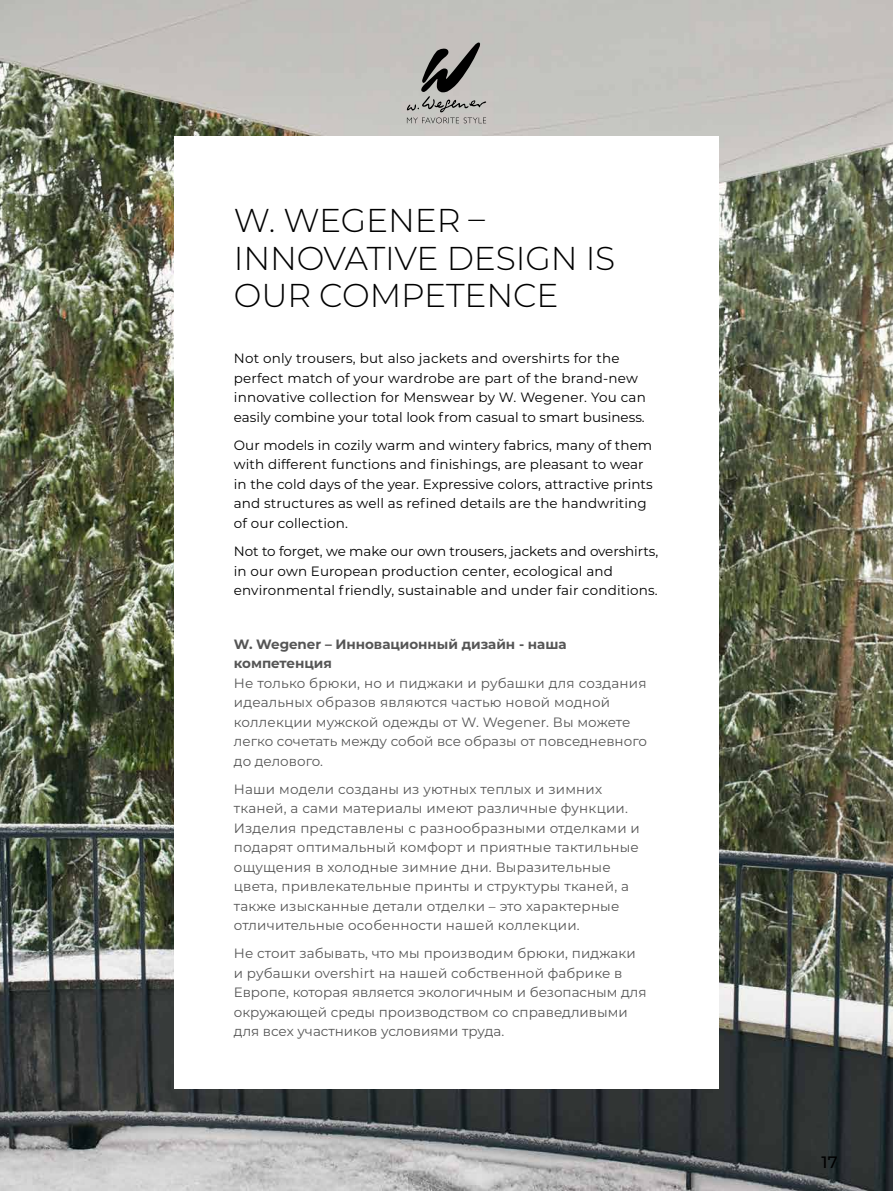
<style>
.page{position:relative;width:893px;height:1191px;background:#fff}
.page>*{position:absolute;margin:0;border:0;box-sizing:border-box;transform-origin:0 0}
.t1{font:300 33px/37.5px "Montserrat";letter-spacing:-.005em;color:#000}
.t2{font:500 16.5px "Montserrat";color:#000}
.t3{font:13.5px/19.5px "Montserrat";letter-spacing:.01em;color:#565656}
.t4{font:13.5px/19.5px "Montserrat";letter-spacing:.01em;color:#000}
.t5{font:700 13.5px/19.5px "Montserrat";letter-spacing:-.005em;color:#565656}
</style>
<div class="page">
<img style="left:0;top:0;width:893px;height:1191px">
<div style="left:174px;top:136px;width:545px;height:953px;background:#fff"></div>
<svg style="left:407px;top:43px;width:79px;height:80px;background:#9a9996"></svg>
<h1 class="t1" style="left:234px;top:201px;width:383px">W. WEGENER –<br>INNOVATIVE DESIGN IS<br>OUR COMPETENCE</h1>
<p class="t4" style="left:234px;top:348px;width:413px">Not only trousers, but also jackets and overshirts for the perfect match of your wardrobe are part of the brand-new innovative collection for Menswear by W. Wegener. You can easily combine your total look from casual to smart business.</p>
<p class="t4" style="left:234px;top:435px;width:420px">Our models in cozily warm and wintery fabrics, many of them with different functions and finishings, are pleasant to wear in the cold days of the year. Expressive colors, attractive prints and structures as well as refined details are the handwriting of our collection.</p>
<p class="t4" style="left:234px;top:541px;width:426px">Not to forget, we make our own trousers, jackets and overshirts, in our own European production center, ecological and environmental friendly, sustainable and under fair conditions.</p>
<p class="t5" style="left:234px;top:633px;width:334px">W. Wegener – Инновационный дизайн - наша компетенция</p>
<p class="t3" style="left:234px;top:673px;width:415px">Не только брюки, но и пиджаки и рубашки для создания идеальных образов являются частью новой модной коллекции мужской одежды от W. Wegener. Вы можете легко сочетать между собой все образы от повседневного до делового.</p>
<p class="t3" style="left:234px;top:779px;width:407px">Наши модели созданы из уютных теплых и зимних тканей, а сами материалы имеют различные функции.<br>Изделия представлены с разнообразными отделками и подарят оптимальный комфорт и приятные тактильные ощущения в холодные зимние дни. Выразительные цвета, привлекательные принты и структуры тканей, а также изысканные детали отделки – это характерные отличительные особенности нашей коллекции.</p>
<p class="t3" style="left:234px;top:943px;width:414px">Не стоит забывать, что мы производим брюки, пиджаки и рубашки overshirt на нашей собственной фабрике в Европе, которая является экологичным и безопасным для окружающей среды производством со справедливыми для всех участников условиями труда.</p>
<p class="t2" style="left:822px;top:1150px;width:18px">17</p>
</div>
